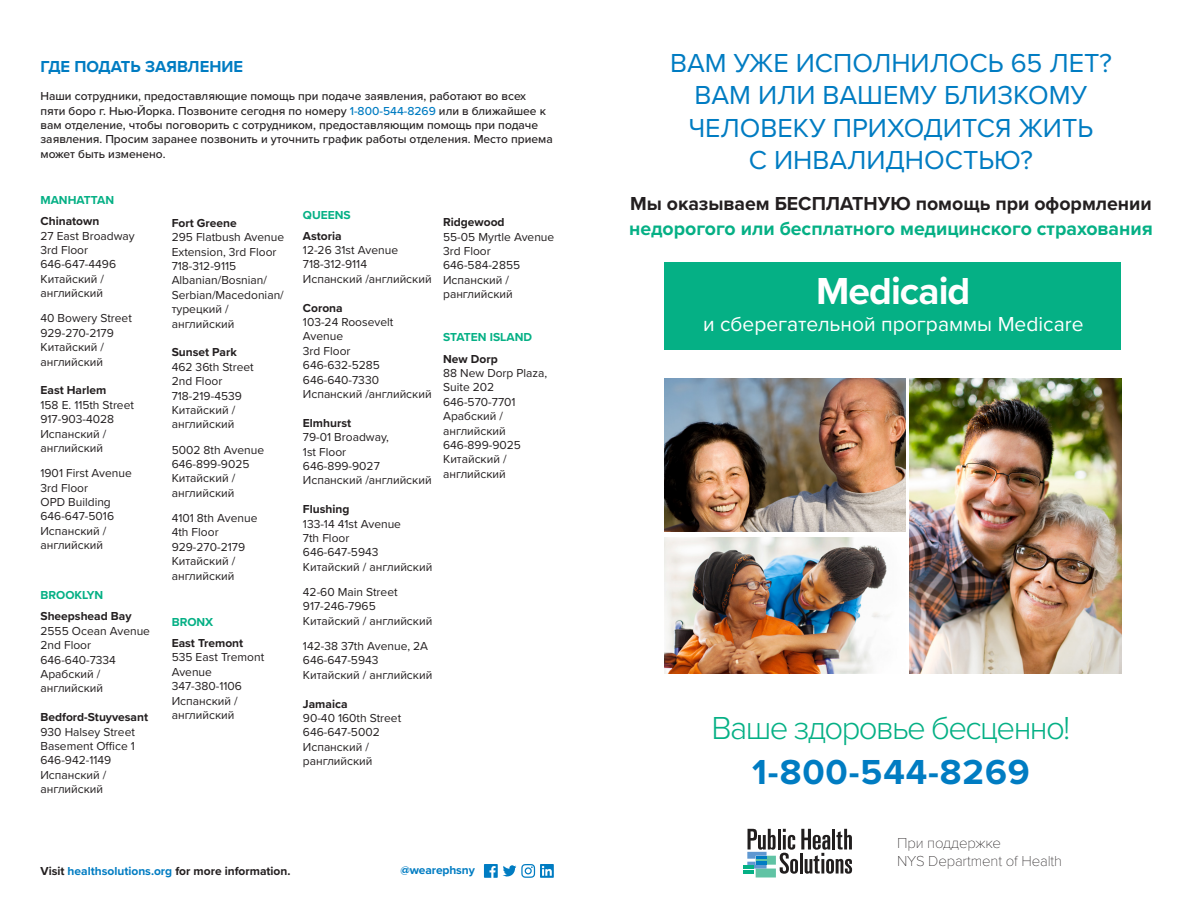
<style>
.page{position:relative;width:1188px;height:918px;background:#fff}
.page>*{position:absolute;margin:0;border:0;box-sizing:border-box;transform-origin:0 0}
.t1{font:700 39px "Proxima Nova";letter-spacing:-.025em;color:#fff}
.t2{font:700 36px "Proxima Nova";letter-spacing:.025em;color:#007cc2}
.t3{font:300 33px "Proxima Nova";letter-spacing:-.05em;color:#05b085}
.t4{font:27px "Proxima Nova";color:#007cc2}
.t5{font:21px "Proxima Nova";color:#fff}
.t6{font:700 19.5px "Proxima Nova";color:#05b085}
.t7{font:700 19.5px "Proxima Nova";color:#231f20}
.t8{font:700 16.5px "Proxima Nova";color:#007cc2}
.t9{font:100 15px "Proxima Nova T";letter-spacing:-.01em;color:#231f20}
.t10{font:12px/14.4px "Proxima Nova";color:#231f20}
.t11{font:500 12px/14.4px "Proxima Nova";color:#231f20}
.t12{font:700 12px "Proxima Nova";color:#231f20}
.t13{font:700 12px "Proxima Nova";color:#05b085}
.t14{font:700 12px "Proxima Nova";letter-spacing:-.01em;color:#007cc2}
.s1{color:#007cc2}
.s2{font-weight:700}
</style>
<div class="page">
<div style="left:664px;top:263px;width:457px;height:87px;background:#05b085"></div>
<img style="left:910px;top:378px;width:211px;height:296px">
<img style="left:664px;top:378px;width:241px;height:153px">
<img style="left:665px;top:538px;width:223px;height:136px">
<svg style="left:747px;top:829px;width:105px;height:48px"></svg>
<hr style="left:743px;top:870px;width:11px;height:4px;background:#05b085">
<hr style="left:743px;top:865px;width:11px;height:4px;background:#05b085">
<svg style="left:484px;top:864px;width:70px;height:14px"></svg>
<p class="t8" style="left:40px;top:54px;width:204px">ГДЕ ПОДАТЬ ЗАЯВЛЕНИЕ</p>
<p class="t11" style="left:40px;top:89px;width:514px">Наши сотрудники, предоставляющие помощь при подаче заявления, работают во всех пяти боро г. Нью-Йорка. Позвоните сегодня по номеру <span class="s1">1-800-544-8269</span> или в ближайшее к вам отделение, чтобы поговорить с сотрудником, предоставляющим помощь при подаче заявления. Просим заранее позвонить и уточнить график работы отделения. Место приема может быть изменено.</p>
<p class="t13" style="left:40px;top:191px;width:75px">MANHATTAN</p>
<p class="t12" style="left:40px;top:212px;width:60px">Chinatown</p>
<p class="t10" style="left:40px;top:228px;width:96px">27 East Broadway</p>
<p class="t10" style="left:40px;top:242px;width:49px">3rd Floor</p>
<p class="t10" style="left:40px;top:257px;width:77px">646-647-4496</p>
<p class="t10" style="left:40px;top:271px;width:65px">Китайский / английский</p>
<p class="t10" style="left:40px;top:311px;width:93px">40 Bowery Street</p>
<p class="t10" style="left:40px;top:325px;width:75px">929-270-2179</p>
<p class="t10" style="left:40px;top:340px;width:65px">Китайский /</p>
<p class="t10" style="left:40px;top:354px;width:64px">английский</p>
<p class="t12" style="left:40px;top:382px;width:67px">East Harlem</p>
<p class="t10" style="left:40px;top:397px;width:95px">158 E. 115th Street</p>
<p class="t10" style="left:40px;top:412px;width:75px">917-903-4028</p>
<p class="t10" style="left:40px;top:426px;width:68px">Испанский / английский</p>
<p class="t10" style="left:40px;top:466px;width:93px">1901 First Avenue</p>
<p class="t10" style="left:40px;top:480px;width:49px">3rd Floor</p>
<p class="t10" style="left:40px;top:494px;width:72px">OPD Building</p>
<p class="t10" style="left:40px;top:509px;width:75px">646-647-5016</p>
<p class="t10" style="left:40px;top:523px;width:68px">Испанский / английский</p>
<p class="t13" style="left:40px;top:586px;width:64px">BROOKLYN</p>
<p class="t12" style="left:40px;top:607px;width:93px">Sheepshead Bay</p>
<p class="t10" style="left:40px;top:623px;width:111px">2555 Ocean Avenue</p>
<p class="t10" style="left:40px;top:637px;width:52px">2nd Floor</p>
<p class="t10" style="left:40px;top:652px;width:77px">646-640-7334</p>
<p class="t10" style="left:40px;top:666px;width:61px">Арабский /</p>
<p class="t10" style="left:40px;top:681px;width:64px">английский</p>
<p class="t12" style="left:40px;top:708px;width:109px">Bedford-Stuyvesant</p>
<p class="t10" style="left:40px;top:724px;width:96px">930 Halsey Street<br>Basement Office 1</p>
<p class="t10" style="left:40px;top:753px;width:72px">646-942-1149</p>
<p class="t10" style="left:40px;top:767px;width:68px">Испанский / английский</p>
<p class="t12" style="left:172px;top:214px;width:67px">Fort Greene</p>
<p class="t10" style="left:172px;top:229px;width:114px">295 Flatbush Avenue<br>Extension, 3rd Floor</p>
<p class="t10" style="left:172px;top:258px;width:66px">718-312-9115</p>
<p class="t10" style="left:172px;top:273px;width:97px">Albanian/Bosnian/</p>
<p class="t10" style="left:172px;top:287px;width:114px">Serbian/Macedonian/</p>
<p class="t10" style="left:172px;top:301px;width:59px">турецкий /</p>
<p class="t10" style="left:172px;top:316px;width:64px">английский</p>
<p class="t12" style="left:172px;top:343px;width:67px">Sunset Park</p>
<p class="t10" style="left:172px;top:359px;width:84px">462 36th Street</p>
<p class="t10" style="left:172px;top:373px;width:52px">2nd Floor</p>
<p class="t10" style="left:172px;top:388px;width:72px">718-219-4539</p>
<p class="t10" style="left:172px;top:402px;width:65px">Китайский / английский</p>
<p class="t10" style="left:172px;top:442px;width:94px">5002 8th Avenue</p>
<p class="t10" style="left:172px;top:456px;width:79px">646-899-9025</p>
<p class="t10" style="left:172px;top:471px;width:65px">Китайский / английский</p>
<p class="t10" style="left:172px;top:510px;width:87px">4101 8th Avenue</p>
<p class="t10" style="left:172px;top:525px;width:48px">4th Floor</p>
<p class="t10" style="left:172px;top:539px;width:75px">929-270-2179</p>
<p class="t10" style="left:172px;top:553px;width:65px">Китайский / английский</p>
<p class="t13" style="left:172px;top:613px;width:43px">BRONX</p>
<p class="t12" style="left:172px;top:634px;width:73px">East Tremont</p>
<p class="t10" style="left:172px;top:650px;width:94px">535 East Tremont<br>Avenue</p>
<p class="t10" style="left:172px;top:679px;width:72px">347-380-1106</p>
<p class="t10" style="left:172px;top:693px;width:68px">Испанский /</p>
<p class="t10" style="left:172px;top:707px;width:64px">английский</p>
<p class="t13" style="left:303px;top:206px;width:49px">QUEENS</p>
<p class="t12" style="left:303px;top:227px;width:40px">Astoria</p>
<p class="t10" style="left:303px;top:242px;width:97px">12-26 31st Avenue</p>
<p class="t10" style="left:303px;top:257px;width:66px">718-312-9114</p>
<p class="t10" style="left:303px;top:271px;width:130px">Испанский /английский</p>
<p class="t12" style="left:303px;top:299px;width:41px">Corona</p>
<p class="t10" style="left:303px;top:314px;width:92px">103-24 Roosevelt<br>Avenue</p>
<p class="t10" style="left:303px;top:343px;width:49px">3rd Floor</p>
<p class="t10" style="left:303px;top:358px;width:79px">646-632-5285</p>
<p class="t10" style="left:303px;top:372px;width:78px">646-640-7330</p>
<p class="t10" style="left:303px;top:386px;width:130px">Испанский /английский</p>
<p class="t12" style="left:303px;top:414px;width:50px">Elmhurst</p>
<p class="t10" style="left:303px;top:430px;width:88px">79-01 Broadway,</p>
<p class="t10" style="left:303px;top:444px;width:45px">1st Floor</p>
<p class="t10" style="left:303px;top:458px;width:78px">646-899-9027</p>
<p class="t10" style="left:303px;top:473px;width:130px">Испанский /английский</p>
<p class="t12" style="left:303px;top:500px;width:48px">Flushing</p>
<p class="t10" style="left:303px;top:516px;width:100px">133-14 41st Avenue</p>
<p class="t10" style="left:303px;top:530px;width:48px">7th Floor</p>
<p class="t10" style="left:303px;top:545px;width:77px">646-647-5943</p>
<p class="t10" style="left:303px;top:559px;width:131px">Китайский / английский</p>
<p class="t10" style="left:303px;top:584px;width:96px">42-60 Main Street</p>
<p class="t10" style="left:303px;top:599px;width:74px">917-246-7965</p>
<p class="t10" style="left:303px;top:613px;width:131px">Китайский / английский</p>
<p class="t10" style="left:303px;top:638px;width:127px">142-38 37th Avenue, 2A</p>
<p class="t10" style="left:303px;top:653px;width:77px">646-647-5943</p>
<p class="t10" style="left:303px;top:667px;width:131px">Китайский / английский</p>
<p class="t12" style="left:303px;top:695px;width:46px">Jamaica</p>
<p class="t10" style="left:303px;top:710px;width:100px">90-40 160th Street</p>
<p class="t10" style="left:303px;top:725px;width:78px">646-647-5002</p>
<p class="t10" style="left:303px;top:739px;width:71px">Испанский / pанглийский</p>
<p class="t10" style="left:443px;top:214px;width:113px"><span class="s2">Ridgewood<br></span>55-05 Myrtle Avenue</p>
<p class="t10" style="left:443px;top:243px;width:49px">3rd Floor</p>
<p class="t10" style="left:443px;top:258px;width:79px">646-584-2855</p>
<p class="t10" style="left:443px;top:272px;width:71px">Испанский / pанглийский</p>
<p class="t13" style="left:443px;top:328px;width:90px">STATEN ISLAND</p>
<p class="t12" style="left:443px;top:350px;width:56px">New Dorp</p>
<p class="t10" style="left:443px;top:365px;width:106px">88 New Dorp Plaza,<br>Suite 202</p>
<p class="t10" style="left:443px;top:394px;width:74px">646-570-7701</p>
<p class="t10" style="left:443px;top:408px;width:61px">Арабский /</p>
<p class="t10" style="left:443px;top:423px;width:64px">английский</p>
<p class="t10" style="left:443px;top:437px;width:79px">646-899-9025</p>
<p class="t10" style="left:443px;top:452px;width:65px">Китайский / английский</p>
<p class="t12" style="left:40px;top:862px;width:252px">Visit <span class="s1">healthsolutions.org</span> for more information.</p>
<p class="t14" style="left:401px;top:861px;width:76px">@wearephsny</p>
<p class="t4" style="left:670px;top:43px;width:443px">ВАМ УЖЕ ИСПОЛНИЛОСЬ 65 ЛЕТ?</p>
<p class="t4" style="left:694px;top:75px;width:395px">ВАМ ИЛИ ВАШЕМУ БЛИЗКОМУ</p>
<p class="t4" style="left:689px;top:108px;width:406px">ЧЕЛОВЕКУ ПРИХОДИТСЯ ЖИТЬ</p>
<p class="t4" style="left:749px;top:140px;width:286px">С ИНВАЛИДНОСТЬЮ?</p>
<p class="t7" style="left:630px;top:189px;width:523px">Мы оказываем БЕСПЛАТНУЮ помощь при оформлении</p>
<p class="t6" style="left:629px;top:214px;width:525px">недорогого или бесплатного медицинского страхования</p>
<p class="t1" style="left:816px;top:262px;width:156px">Medicaid</p>
<p class="t5" style="left:703px;top:309px;width:382px">и сберегательной программы Medicare</p>
<p class="t3" style="left:712px;top:704px;width:360px">Ваше здоровье бесценно!</p>
<p class="t2" style="left:752px;top:746px;width:279px">1-800-544-8269</p>
<p class="t9" style="left:897px;top:832px;width:106px">При поддержке</p>
<p class="t9" style="left:897px;top:850px;width:167px">NYS Department of Health</p>
</div>
